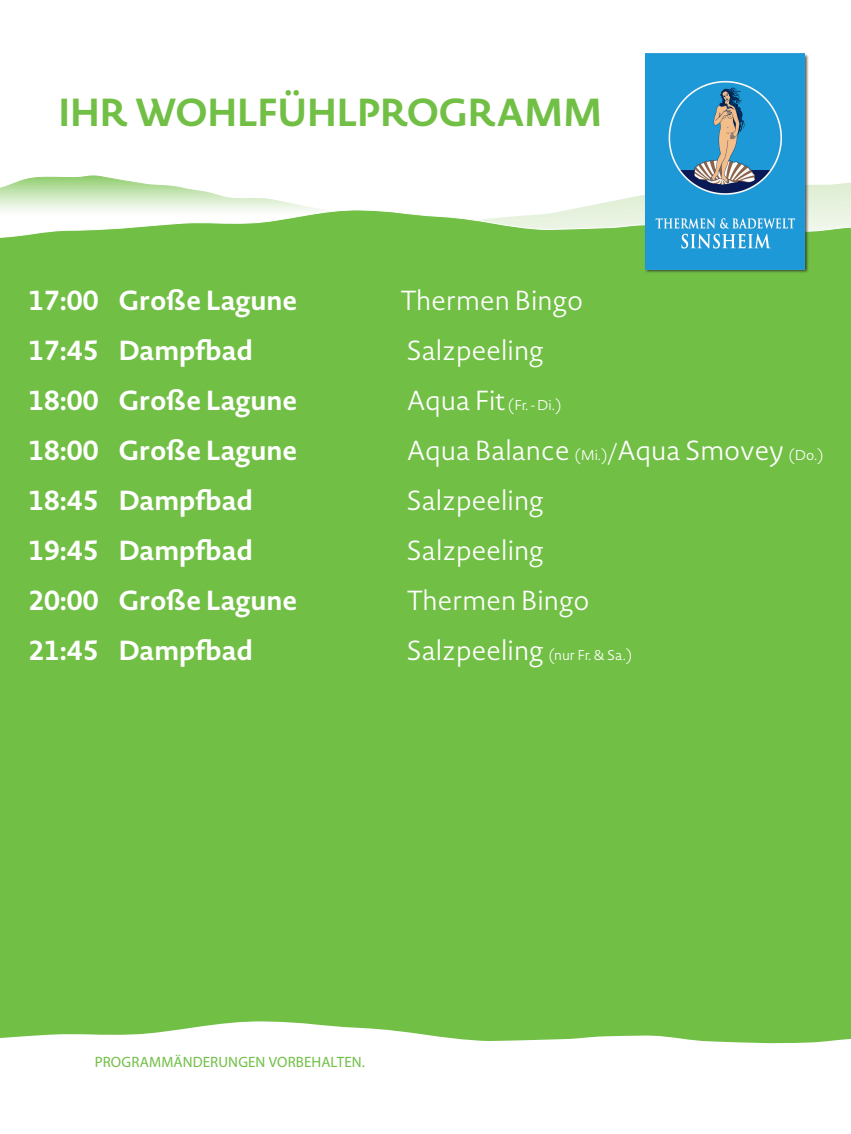
<style>
.page{position:relative;width:851px;height:1134px;background:#fff}
.page>*{position:absolute;margin:0;border:0;box-sizing:border-box;transform-origin:0 0}
.t1{font:700 38.5px "Novel Sans Pro";letter-spacing:-.025em;color:#71bf45}
.t2{font:700 27.15px "Novel Sans Pro";color:#fff}
.t3{font:300 27.15px "Novel Sans Pro";color:#fff}
.t4{font:15px "Myriad Pro";letter-spacing:.01em;color:#71bf45}
.t5{font:300 14px "Novel Sans Pro";letter-spacing:-.015em;color:#fff}
.s1{font-size:27.15px}
.s2{font-size:14px}
.s3{font-size:20px}
</style>
<div class="page">
<svg style="left:0;top:175px;width:225px;height:34px"></svg>
<svg style="left:225px;top:182px;width:625px;height:27px"></svg>
<div style="left:0;top:209px;width:850px;height:811px;background:#71bf45"></div>
<svg style="left:0;top:1020px;width:850px;height:24px;fill:#71bf45"></svg>
<div style="left:644px;top:53px;width:165px;height:221px;background:#231f20;opacity:.75"></div>
<img style="left:645px;top:54px;width:159px;height:215px">
<p class="t1" style="left:58px;top:84px;width:546px">IHR WOHLFÜHLPROGRAMM</p>
<p class="t2" style="left:28px;top:280px;width:271px">17:00 Große Lagune</p>
<p class="t3" style="left:400px;top:282px;width:184px">Thermen Bingo</p>
<p class="t2" style="left:28px;top:330px;width:226px">17:45 Dampfbad</p>
<p class="t3" style="left:406px;top:332px;width:138px">Salzpeeling</p>
<p class="t2" style="left:28px;top:380px;width:271px">18:00 Große Lagune</p>
<p class="t5" style="left:406px;top:395px;width:156px"><span class="s1">Aqua Fit</span> (Fr. - Di.)</p>
<p class="t2" style="left:28px;top:430px;width:271px">18:00 Große Lagune</p>
<p class="t3" style="left:406px;top:432px;width:418px">Aqua Balance <span class="s2">(Mi.)</span><span class="s3">/</span>Aqua Smovey <span class="s2">(Do.)</span></p>
<p class="t2" style="left:28px;top:480px;width:226px">18:45 Dampfbad</p>
<p class="t3" style="left:406px;top:482px;width:138px">Salzpeeling</p>
<p class="t2" style="left:28px;top:530px;width:226px">19:45 Dampfbad</p>
<p class="t3" style="left:406px;top:532px;width:138px">Salzpeeling</p>
<p class="t2" style="left:28px;top:580px;width:271px">20:00 Große Lagune</p>
<p class="t3" style="left:406px;top:582px;width:184px">Thermen Bingo</p>
<p class="t2" style="left:28px;top:630px;width:226px">21:45 Dampfbad</p>
<p class="t5" style="left:406px;top:645px;width:227px"><span class="s1">Salzpeeling</span> (nur Fr. &amp; Sa.)</p>
<p class="t4" style="left:95px;top:1053px;width:271px">PROGRAMMÄNDERUNGEN VORBEHALTEN.</p>
</div>
